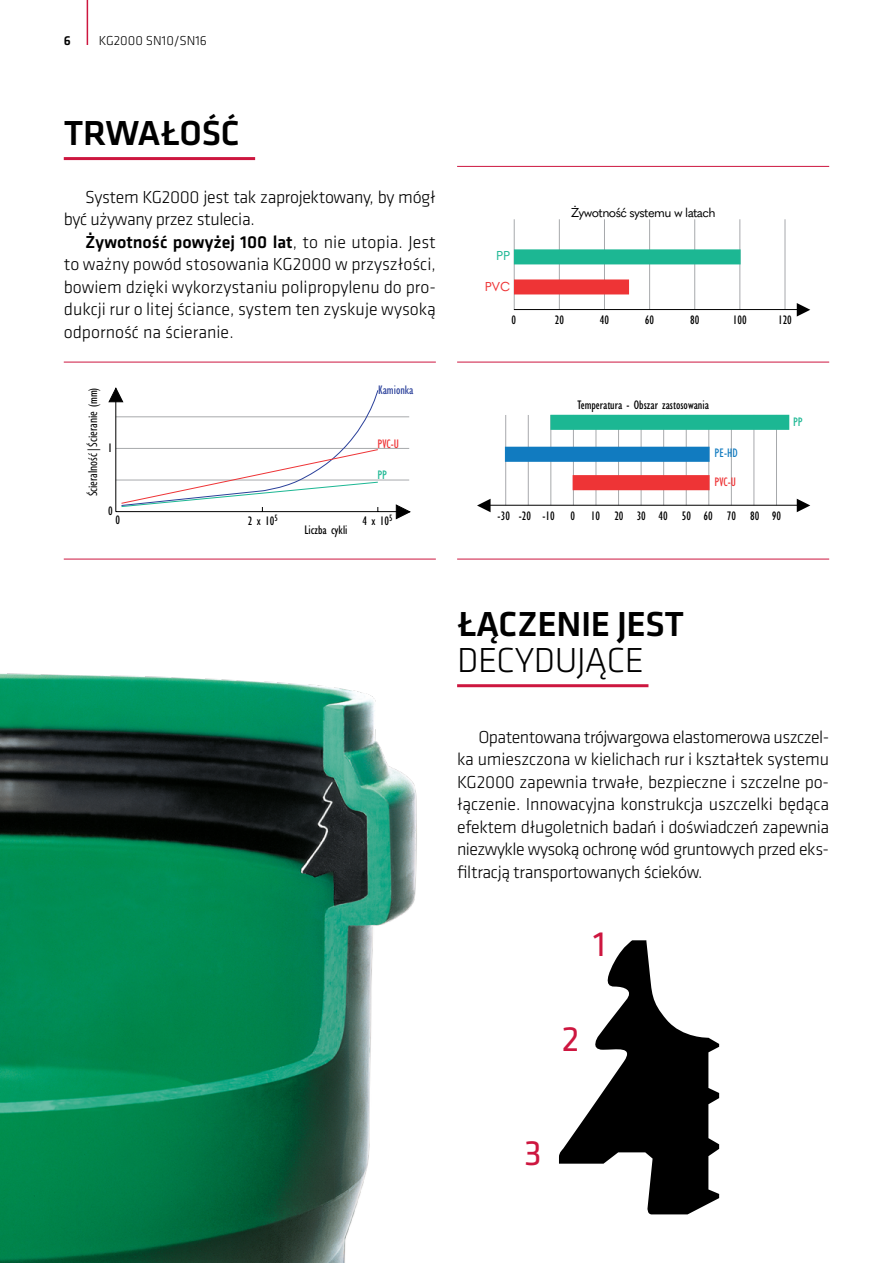
<style>
.page{position:relative;width:893px;height:1263px;background:#fff}
.page>*{position:absolute;margin:0;border:0;box-sizing:border-box;transform-origin:0 0}
.t1{font:36.3px "GC Klavika";color:#cd163f}
.t2{font:500 36px "GC Klavika Fein";letter-spacing:-.01em;color:#000}
.t3{font:300 36px "GC Klavika Fein";letter-spacing:-.01em;color:#000}
.t4{font:300 18px/22.5px "GC Klavika Fein";letter-spacing:-.02em;color:#000;text-align:justify}
.t5{font:300 13.5px "GC Klavika Fein";color:#000}
.t6{font:500 13.5px "GC Klavika Fein";color:#000}
.t7{font:condensed 12.75px "Gill Sans MT Pro";color:#000}
.t8{font:condensed 12.75px "Myriad Pro";color:#000}
.t9{font:12.75px "Quasimoda";letter-spacing:-.05em;color:#000}
.t10{font:condensed 12.75px "Gill Sans MT Pro";color:#ee3436}
.t11{font:condensed 12.75px "Gill Sans MT Pro";color:#2a409a}
.t12{font:condensed 12.75px "Gill Sans MT Pro";color:#117bc0}
.t13{font:condensed 12.75px "Gill Sans MT Pro";color:#1cb793}
.t14{font:12.75px "Quasimoda";color:#ee3436}
.t15{font:12.75px "Quasimoda";color:#1cb793}
.s1{font-weight:500}
.s2{font-family:"Gill Sans MT Pro"}
</style>
<div class="page">
<hr style="left:87px;top:0;width:1px;height:45px;background:#cd163f">
<img style="left:0;top:673px;width:417px;height:590px">
<hr style="left:64px;top:157px;width:191px;height:3px;background:#cd163f">
<svg style="left:559px;top:940px;width:160px;height:275px"></svg>
<hr style="left:457px;top:684px;width:191px;height:3px;background:#cd163f">
<hr style="left:116px;top:480px;width:293px;height:1px;background:#a7a9ac">
<hr style="left:116px;top:448px;width:293px;height:1px;background:#a7a9ac">
<hr style="left:116px;top:416px;width:293px;height:1px;background:#a7a9ac">
<svg style="left:395px;top:504px;width:16px;height:15px"></svg>
<svg style="left:108px;top:387px;width:271px;height:124px"></svg>
<hr style="left:115px;top:390px;width:1px;height:122px;background:#000">
<hr style="left:116px;top:511px;width:293px;height:1px;background:#000">
<hr style="left:64px;top:362px;width:372px;height:1px;background:#cd163f">
<hr style="left:64px;top:559px;width:372px;height:1px;background:#cd163f">
<hr style="left:457px;top:362px;width:372px;height:1px;background:#cd163f">
<hr style="left:457px;top:559px;width:372px;height:1px;background:#cd163f">
<hr style="left:457px;top:166px;width:372px;height:1px;background:#cd163f">
<svg style="left:797px;top:499px;width:13px;height:13px"></svg>
<svg style="left:477px;top:499px;width:14px;height:13px"></svg>
<hr style="left:505px;top:415px;width:1px;height:90px;background:#a7a9ac">
<hr style="left:528px;top:415px;width:1px;height:90px;background:#a7a9ac">
<hr style="left:550px;top:415px;width:1px;height:90px;background:#a7a9ac">
<hr style="left:573px;top:415px;width:1px;height:90px;background:#a7a9ac">
<hr style="left:596px;top:415px;width:1px;height:90px;background:#a7a9ac">
<hr style="left:618px;top:415px;width:1px;height:90px;background:#a7a9ac">
<hr style="left:641px;top:415px;width:1px;height:90px;background:#a7a9ac">
<hr style="left:663px;top:415px;width:1px;height:90px;background:#a7a9ac">
<hr style="left:686px;top:415px;width:1px;height:90px;background:#a7a9ac">
<hr style="left:708px;top:415px;width:1px;height:90px;background:#a7a9ac">
<hr style="left:731px;top:415px;width:1px;height:90px;background:#a7a9ac">
<hr style="left:754px;top:415px;width:1px;height:90px;background:#a7a9ac">
<hr style="left:776px;top:415px;width:1px;height:90px;background:#a7a9ac">
<div style="left:551px;top:415px;width:237px;height:14px;background:#1cb793"></div>
<div style="left:550px;top:415px;width:239px;height:15px;border:2px solid #1cb793"></div>
<div style="left:506px;top:447px;width:203px;height:14px;background:#117bc0"></div>
<div style="left:505px;top:447px;width:205px;height:15px;border:2px solid #117bc0"></div>
<div style="left:573px;top:476px;width:136px;height:13px;background:#ee3436"></div>
<div style="left:573px;top:475px;width:137px;height:15px;border:2px solid #ee3436"></div>
<hr style="left:485px;top:505px;width:316px;height:1px;background:#000">
<svg style="left:797px;top:303px;width:13px;height:14px"></svg>
<hr style="left:514px;top:219px;width:1px;height:91px;background:#a7a9ac">
<hr style="left:559px;top:219px;width:1px;height:91px;background:#a7a9ac">
<hr style="left:604px;top:219px;width:1px;height:91px;background:#a7a9ac">
<hr style="left:649px;top:219px;width:1px;height:91px;background:#a7a9ac">
<hr style="left:694px;top:219px;width:1px;height:91px;background:#a7a9ac">
<hr style="left:739px;top:219px;width:1px;height:91px;background:#a7a9ac">
<hr style="left:785px;top:219px;width:1px;height:91px;background:#a7a9ac">
<div style="left:514px;top:250px;width:226px;height:14px;background:#1cb793"></div>
<div style="left:514px;top:249px;width:227px;height:15px;border:2px solid #1cb793"></div>
<div style="left:515px;top:280px;width:113px;height:14px;background:#ee3436"></div>
<div style="left:514px;top:279px;width:115px;height:15px;border:1px solid #ee3436"></div>
<hr style="left:514px;top:309px;width:287px;height:1px;background:#000">
<p class="t6" style="left:64px;top:31px;width:9px">6</p>
<p class="t5" style="left:99px;top:32px;width:110px">KG2000 SN10/SN16</p>
<h2 class="t2" style="left:64px;top:109px;width:177px">TRWAŁOŚĆ</h2>
<p class="t4" style="left:64px;top:185px;width:374px;text-indent:21px">System KG2000 jest tak zaprojektowany, by mógł być używany przez stulecia.</p>
<p class="t4" style="left:64px;top:230px;width:374px;text-indent:21px"><span class="s1">Żywotność powyżej 100 lat</span>, to nie utopia. Jest to ważny powód stosowania KG2000 w przyszłości, bowiem dzięki wykorzystaniu polipropylenu do pro&shy;dukcji rur o litej ściance, system ten zyskuje wysoką odporność na ścieranie.</p>
<p class="t8" style="left:86px;top:496px;width:110px;rotate:-90deg">Ścieralność | Ścieranie <span class="s2">(mm)</span></p>
<p class="t7" style="left:108px;top:441px;width:6px">1</p>
<p class="t7" style="left:108px;top:503px;width:6px">0</p>
<p class="t7" style="left:116px;top:512px;width:6px">0</p>
<p class="t11" style="left:378px;top:382px;width:37px">Kamionka</p>
<p class="t10" style="left:378px;top:436px;width:23px">PVC-U</p>
<p class="t13" style="left:377px;top:467px;width:11px">PP</p>
<p class="t7" style="left:248px;top:513px;width:32px">2 x 10<sup>5</sup></p>
<p class="t7" style="left:363px;top:513px;width:32px">4 x 10<sup>5</sup></p>
<p class="t7" style="left:305px;top:522px;width:44px">Liczba cykli</p>
<p class="t15" style="left:496px;top:246px;width:16px">PP</p>
<p class="t14" style="left:485px;top:276px;width:27px">PVC</p>
<p class="t9" style="left:571px;top:203px;width:146px">Żywotność systemu w latach</p>
<p class="t7" style="left:512px;top:312px;width:6px">0</p>
<p class="t7" style="left:555px;top:312px;width:11px">20</p>
<p class="t7" style="left:600px;top:312px;width:11px">40</p>
<p class="t7" style="left:645px;top:312px;width:11px">60</p>
<p class="t7" style="left:690px;top:312px;width:11px">80</p>
<p class="t7" style="left:733px;top:312px;width:15px">100</p>
<p class="t7" style="left:778px;top:312px;width:15px">120</p>
<p class="t7" style="left:577px;top:397px;width:133px">Temperatura - Obszar zastosowania</p>
<p class="t12" style="left:715px;top:445px;width:25px">PE-HD</p>
<p class="t10" style="left:715px;top:474px;width:23px">PVC-U</p>
<p class="t7" style="left:498px;top:508px;width:285px">-30 -20 -10 0 10 20 30 40 50 60 70 80 90</p>
<p class="t13" style="left:793px;top:414px;width:11px">PP</p>
<h2 class="t2" style="left:457px;top:599px;width:229px">ŁĄCZENIE JEST</h2>
<h2 class="t3" style="left:457px;top:638px;width:188px">DECYDUJĄCE</h2>
<p class="t4" style="left:457px;top:725px;width:374px;text-indent:21px">Opatentowana trójwargowa elastomerowa uszczel&shy;ka umieszczona w kielichach rur i kształtek systemu KG2000 zapewnia trwałe, bezpieczne i szczelne po&shy;łączenie. Innowacyjna konstrukcja uszczelki będąca efektem długoletnich badań i doświadczeń zapewnia niezwykle wysoką ochronę wód gruntowych przed eks&shy;filtracją transportowanych ścieków.</p>
<h1 class="t1" style="left:593px;top:920px;width:14px">1</h1>
<h1 class="t1" style="left:562px;top:1015px;width:19px">2</h1>
<h1 class="t1" style="left:524px;top:1130px;width:19px">3</h1>
</div>
